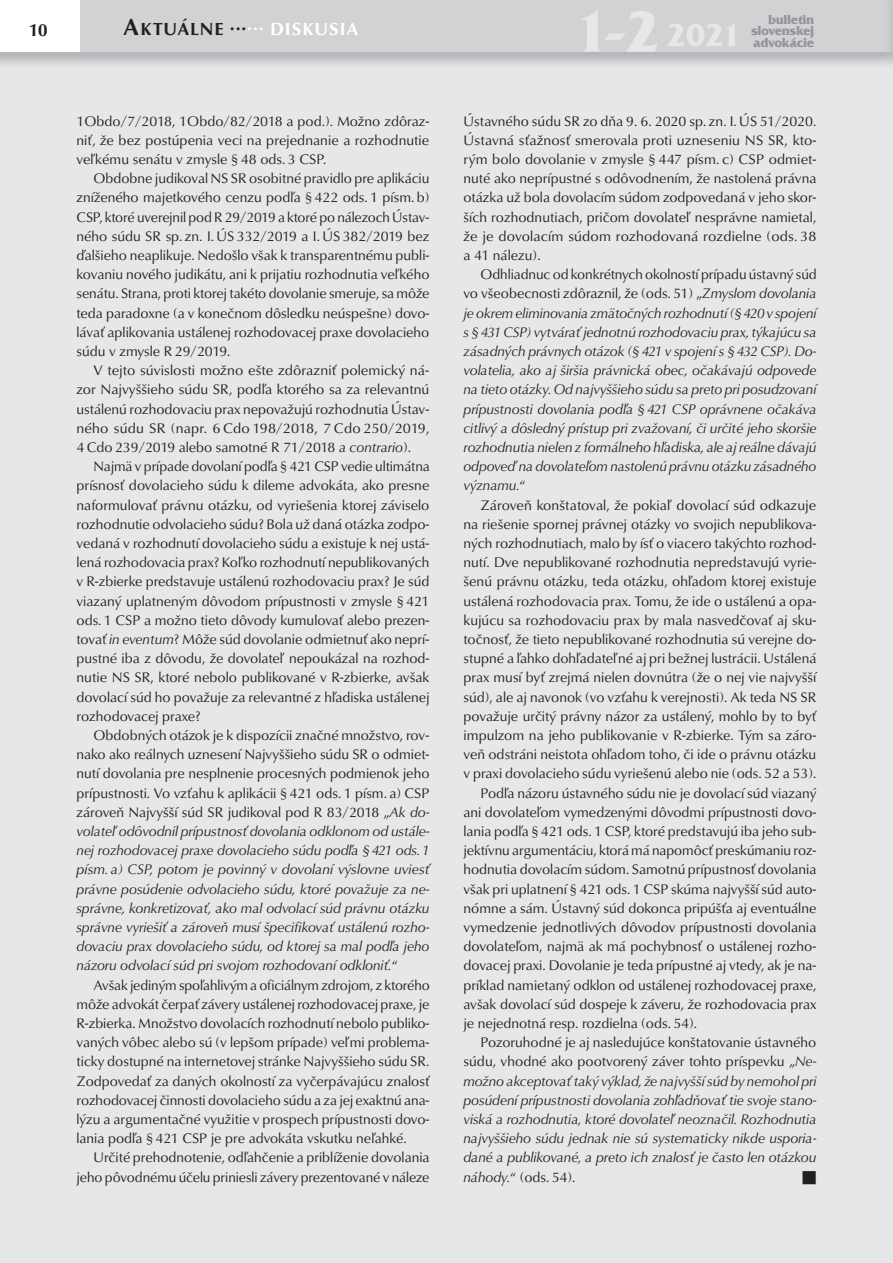
<style>
.page{position:relative;width:893px;height:1263px;background:#e6e7e9}
.page>*{position:absolute;margin:0;border:0;box-sizing:border-box;transform-origin:0 0}
.t1{font:700 33px "Friz Qua Itc TEE";color:#e6e7e9}
.t2{font:700 18px "URW Classico TEE";letter-spacing:.05em;color:#fff}
.t3{font:700 18px "URW Classico TEE";color:#231f20}
.t4{font:14.25px/19.2px "URW Classico TEE";color:#231f20;text-align:justify}
.t5{font:italic 14.25px/19.2px "URW Classico TEE";color:#231f20;text-align:justify}
.t6{font:14.25px "Zapf Dingbats IT Cby BT";color:#231f20}
.t7{font:700 13.5px/11.2px "Friz Qua Itc TEE";letter-spacing:-.025em;color:#939598;text-align:right}
.s1{font-size:60px}
.s2{font-size:24px;color:#231f20}
.s3{color:#231f20}
.s4{font-style:italic}
.s5{font-style:normal}
</style>
<div class="page">
<div style="left:0;top:0;width:893px;height:52px;background:#d1d2d4"></div>
<div style="left:0;top:0;width:79px;height:52px;background:#fff"></div>
<h1 class="t1" style="left:574px;top:23px;width:169px"><span class="s1">1-2</span> 2021</h1>
<p class="t3" style="left:29px;top:22px;width:21px">10</p>
<p class="t7" style="left:751px;top:15px;width:65px">bulletin slovenskej</p>
<p class="t2" style="left:123px;top:22px;width:237px"><span class="s2">A</span><span class="s3">KTUÁLNE </span><sup>...</sup>... DISKUSIA</p>
<p class="t7" style="left:753px;top:38px;width:63px">advokácie</p>
<p class="t4" style="left:77px;top:113px;width:354px">1Obdo/7/2018, 1Obdo/82/2018 a pod.). Možno zdôraz&shy;niť, že bez postúpenia veci na prejednanie a rozhodnutie veľkému senátu v zmysle § 48 ods. 3 CSP.</p>
<p class="t4" style="left:77px;top:170px;width:354px;text-indent:17px">Obdobne judikoval NS SR osobitné pravidlo pre aplikáciu zníženého majetkového cenzu podľa § 422 ods. 1 písm. b)<br>CSP, ktoré uverejnil pod R 29/2019 a ktoré po nálezoch Ústav&shy;ného súdu SR sp. zn. I. ÚS 332/2019 a I. ÚS 382/2019 bez ďalšieho neaplikuje. Nedošlo však k transparentnému publi&shy;kovaniu nového judikátu, ani k prijatiu rozhodnutia veľkého senátu. Strana, proti ktorej takéto dovolanie smeruje, sa môže teda paradoxne (a v konečnom dôsledku neúspešne) dovo&shy;lávať aplikovania ustálenej rozhodovacej praxe dovolacieho súdu v zmysle R 29/2019.</p>
<p class="t4" style="left:77px;top:362px;width:354px;text-indent:17px">V tejto súvislosti možno ešte zdôrazniť polemický ná&shy;zor Najvyššieho súdu SR, podľa ktorého sa za relevantnú ustálenú rozhodovaciu prax nepovažujú rozhodnutia Ústav&shy;ného súdu SR (napr. 6 Cdo 198/2018, 7 Cdo 250/2019, 4 Cdo 239/2019 alebo samotné R 71/2018 <span class="s4">a contrario</span>).</p>
<p class="t4" style="left:77px;top:458px;width:355px;text-indent:17px">Najmä v prípade dovolaní podľa § 421 CSP vedie ultimátna prísnosť dovolacieho súdu k dileme advokáta, ako presne naformulovať právnu otázku, od vyriešenia ktorej záviselo rozhodnutie odvolacieho súdu? Bola už daná otázka zodpo&shy;vedaná v rozhodnutí dovolacieho súdu a existuje k nej ustá&shy;lená rozhodovacia prax? Koľko rozhodnutí nepublikovaných v R-zbierke predstavuje ustálenú rozhodovaciu prax? Je súd viazaný uplatneným dôvodom prípustnosti v zmysle § 421 ods. 1 CSP a možno tieto dôvody kumulovať alebo prezen&shy;tovať <span class="s4">in eventum</span>? Môže súd dovolanie odmietnuť ako neprí&shy;pustné iba z dôvodu, že dovolateľ nepoukázal na rozhod&shy;nutie NS SR, ktoré nebolo publikované v R-zbierke, avšak dovolací súd ho považuje za relevantné z hľadiska ustálenej rozhodovacej praxe?</p>
<p class="t5" style="left:77px;top:727px;width:354px;text-indent:17px"><span class="s5">Obdobných otázok je k dispozícii značné množstvo, rov&shy;nako ako reálnych uznesení Najvyššieho súdu SR o odmiet&shy;nutí dovolania pre nesplnenie procesných podmienok jeho prípustnosti. Vo vzťahu k aplikácii § 421 ods. 1 písm. a) CSP zároveň Najvyšší súd SR judikoval pod R 83/2018 „</span>Ak do&shy;volateľ odôvodnil prípustnosť dovolania odklonom od ustále&shy;nej rozhodovacej praxe dovolacieho súdu podľa § 421 ods. 1 písm. a) CSP, potom je povinný v dovolaní výslovne uviesť právne posúdenie odvolacieho súdu, ktoré považuje za ne&shy;správne, konkretizovať, ako mal odvolací súd právnu otázku správne vyriešiť a zároveň musí špecifikovať ustálenú rozho&shy;dovaciu prax dovolacieho súdu, od ktorej sa mal podľa jeho názoru odvolací súd pri svojom rozhodovaní odkloniť.<span class="s5">“</span></p>
<p class="t4" style="left:77px;top:977px;width:355px;text-indent:17px">Avšak jediným spoľahlivým a oficiálnym zdrojom, z ktorého môže advokát čerpať závery ustálenej rozhodovacej praxe, je R-zbierka. Množstvo dovolacích rozhodnutí nebolo publiko&shy;vaných vôbec alebo sú (v lepšom prípade) veľmi problema&shy;ticky dostupné na internetovej stránke Najvyššieho súdu SR.<br>Zodpovedať za daných okolností za vyčerpávajúcu znalosť rozhodovacej činnosti dovolacieho súdu a za jej exaktnú ana&shy;lýzu a argumentačné využitie v prospech prípustnosti dovo&shy;lania podľa § 421 CSP je pre advokáta vskutku neľahké.</p>
<p class="t4" style="left:77px;top:1149px;width:355px;text-align:right">Určité prehodnotenie, odľahčenie a priblíženie dovolania jeho pôvodnému účelu priniesli závery prezentované v náleze</p>
<p class="t4" style="left:463px;top:113px;width:354px">Ústavného súdu SR zo dňa 9. 6. 2020 sp. zn. I. ÚS 51/2020.<br>Ústavná sťažnosť smerovala proti uzneseniu NS SR, kto&shy;rým bolo dovolanie v zmysle § 447 písm. c) CSP odmiet&shy;nuté ako neprípustné s odôvodnením, že nastolená právna otázka už bola dovolacím súdom zodpovedaná v jeho skor&shy;ších rozhodnutiach, pričom dovolateľ nesprávne namietal, že je dovolacím súdom rozhodovaná rozdielne (ods. 38 a 41 nálezu).</p>
<p class="t5" style="left:463px;top:266px;width:355px;text-indent:17px"><span class="s5">Odhliadnuc od konkrétnych okolností prípadu ústavný súd vo všeobecnosti zdôraznil, že (ods. 51) „</span>Zmyslom dovolania je okrem eliminovania zmätočných rozhodnutí (§ 420 v spojení s § 431 CSP) vytvárať jednotnú rozhodovaciu prax, týkajúcu sa zásadných právnych otázok (§ 421 v spojení s § 432 CSP). Do&shy;volatelia, ako aj širšia právnická obec, očakávajú odpovede na tieto otázky. Od najvyššieho súdu sa preto pri posudzovaní prípustnosti dovolania podľa § 421 CSP oprávnene očakáva citlivý a dôsledný prístup pri zvažovaní, či určité jeho skoršie rozhodnutia nielen z formálneho hľadiska, ale aj reálne dávajú odpoveď na dovolateľom nastolenú právnu otázku zásadného významu.<span class="s5">“</span></p>
<p class="t4" style="left:480px;top:497px;width:337px">Zároveň konštatoval, že pokiaľ dovolací súd odkazuje</p>
<p class="t4" style="left:463px;top:516px;width:354px">na riešenie spornej právnej otázky vo svojich nepublikova-</p>
<p class="t4" style="left:463px;top:535px;width:354px">ných rozhodnutiach, malo by ísť o viacero takýchto rozhod-</p>
<p class="t4" style="left:463px;top:554px;width:354px">nutí. Dve nepublikované rozhodnutia nepredstavujú vyrie-</p>
<p class="t4" style="left:463px;top:573px;width:354px">šenú právnu otázku, teda otázku, ohľadom ktorej existuje</p>
<p class="t4" style="left:463px;top:593px;width:354px">ustálená rozhodovacia prax. Tomu, že ide o ustálenú a opa-</p>
<p class="t4" style="left:463px;top:612px;width:354px">kujúcu sa rozhodovaciu prax by mala nasvedčovať aj sku-</p>
<p class="t4" style="left:463px;top:631px;width:354px">točnosť, že tieto nepublikované rozhodnutia sú verejne do-</p>
<p class="t4" style="left:463px;top:650px;width:354px">stupné a ľahko dohľadateľné aj pri bežnej lustrácii. Ustálená</p>
<p class="t4" style="left:463px;top:669px;width:354px">prax musí byť zrejmá nielen dovnútra (že o nej vie najvyšší</p>
<p class="t4" style="left:463px;top:689px;width:354px">súd), ale aj navonok (vo vzťahu k verejnosti). Ak teda NS SR</p>
<p class="t4" style="left:463px;top:708px;width:354px">považuje určitý právny názor za ustálený, mohlo by to byť</p>
<p class="t4" style="left:463px;top:727px;width:354px">impulzom na jeho publikovanie v R-zbierke. Tým sa záro-</p>
<p class="t4" style="left:463px;top:746px;width:354px">veň odstráni neistota ohľadom toho, či ide o právnu otázku</p>
<p class="t4" style="left:463px;top:765px;width:354px">v praxi dovolacieho súdu vyriešenú alebo nie (ods. 52 a 53).</p>
<p class="t4" style="left:480px;top:785px;width:337px">Podľa názoru ústavného súdu nie je dovolací súd viazaný</p>
<p class="t4" style="left:463px;top:804px;width:354px">ani dovolateľom vymedzenými dôvodmi prípustnosti dovo-</p>
<p class="t4" style="left:463px;top:823px;width:354px">lania podľa § 421 ods. 1 CSP, ktoré predstavujú iba jeho sub-</p>
<p class="t4" style="left:463px;top:842px;width:354px">jektívnu argumentáciu, ktorá má napomôcť preskúmaniu roz-</p>
<p class="t4" style="left:463px;top:861px;width:354px">hodnutia dovolacím súdom. Samotnú prípustnosť dovolania</p>
<p class="t4" style="left:463px;top:881px;width:354px">však pri uplatnení § 421 ods. 1 CSP skúma najvyšší súd auto-</p>
<p class="t4" style="left:463px;top:900px;width:354px">nómne a sám. Ústavný súd dokonca pripúšťa aj eventuálne</p>
<p class="t4" style="left:463px;top:919px;width:354px">vymedzenie jednotlivých dôvodov prípustnosti dovolania</p>
<p class="t4" style="left:463px;top:938px;width:354px">dovolateľom, najmä ak má pochybnosť o ustálenej rozho-</p>
<p class="t4" style="left:463px;top:957px;width:354px">dovacej praxi. Dovolanie je teda prípustné aj vtedy, ak je na-</p>
<p class="t4" style="left:463px;top:977px;width:354px">príklad namietaný odklon od ustálenej rozhodovacej praxe,</p>
<p class="t4" style="left:463px;top:996px;width:354px">avšak dovolací súd dospeje k záveru, že rozhodovacia prax</p>
<p class="t4" style="left:463px;top:1015px;width:235px">je nejednotná resp. rozdielna (ods. 54).</p>
<p class="t4" style="left:480px;top:1034px;width:337px">Pozoruhodné je aj nasledujúce konštatovanie ústavného</p>
<p class="t4" style="left:463px;top:1053px;width:354px">súdu, vhodné ako pootvorený záver tohto príspevku „<span class="s4">Ne-</span></p>
<p class="t5" style="left:463px;top:1073px;width:354px">možno akceptovať taký výklad, že najvyšší súd by nemohol pri</p>
<p class="t5" style="left:463px;top:1092px;width:354px">posúdení prípustnosti dovolania zohľadňovať tie svoje stano-</p>
<p class="t5" style="left:463px;top:1111px;width:354px">viská a rozhodnutia, ktoré dovolateľ neoznačil. Rozhodnutia</p>
<p class="t5" style="left:463px;top:1130px;width:354px">najvyššieho súdu jednak nie sú systematicky nikde usporia-</p>
<p class="t5" style="left:463px;top:1149px;width:354px">dané a publikované, a preto ich znalosť je často len otázkou</p>
<p class="t4" style="left:463px;top:1169px;width:113px"><span class="s4">náhody.</span>“ (ods. 54).</p>
<p class="t6" style="left:802px;top:1170px;width:16px">■</p>
</div>
